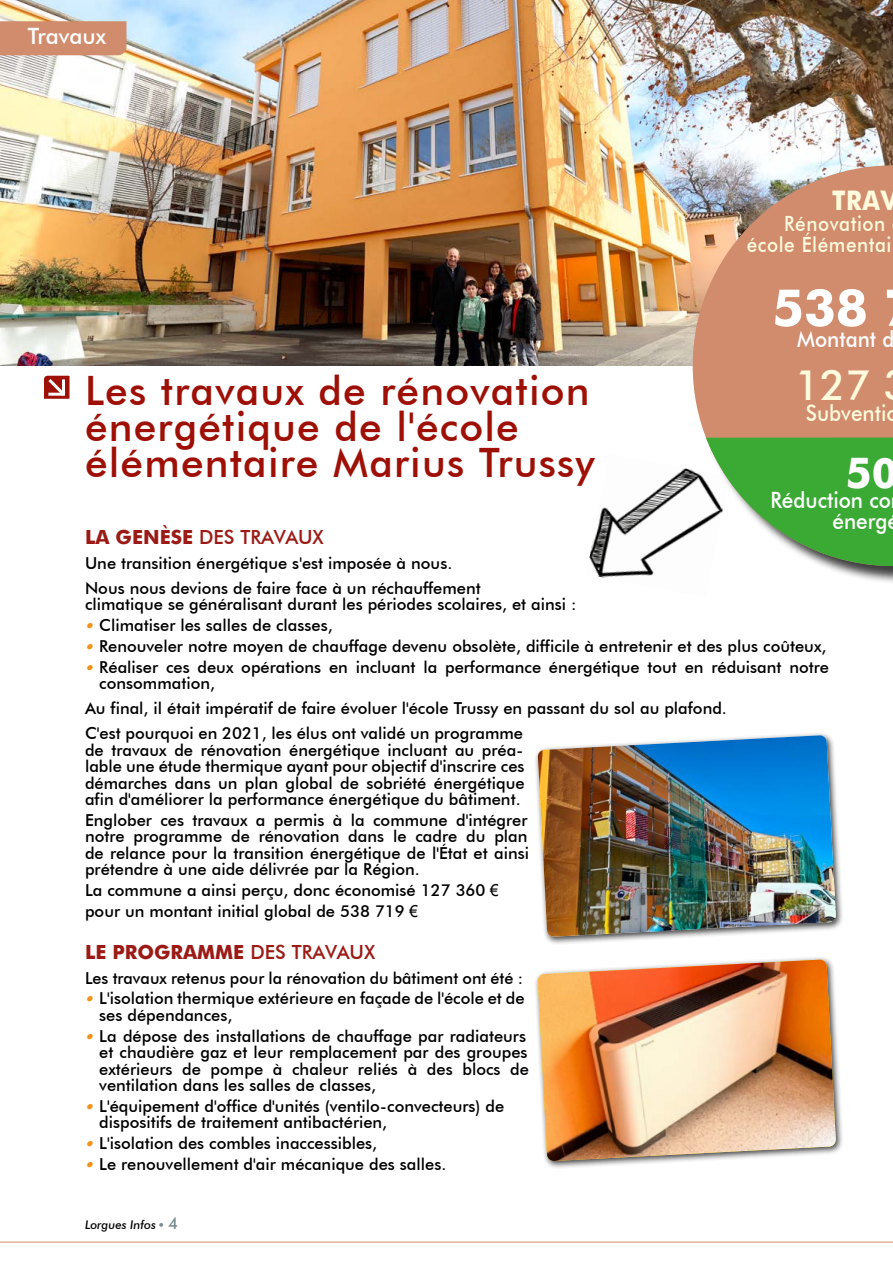
<style>
.page{position:relative;width:893px;height:1263px;background:#fff}
.page>*{position:absolute;margin:0;border:0;box-sizing:border-box;transform-origin:0 0}
.t1{font:700 51px "Futura BT";color:#fff}
.t2{font:500 42px "Futura BT";color:#fffbdc}
.t3{font:700 42px "Futura BT";color:#fff}
.t4{font:500 40.5px/36px "Futura BT";letter-spacing:.03em;color:#9e1006}
.t5{font:700 27px "Futura BT";color:#fffbdc;scale:.9 1}
.t6{font:500 22.5px/20.7px "Futura BT";color:#fff;text-align:right;scale:.92 1}
.t7{font:500 22.5px "Futura BT";color:#fffbdc;scale:.92 1}
.t8{font:500 22.5px "Futura BT";color:#fff}
.t9{font:500 21px/21px "Futura BT";letter-spacing:.03em;color:#fffbdc;text-align:right;scale:.9 1}
.t10{font:700 19.5px "Futura BT";color:#9c1a15}
.t11{font:500 19.5px "Futura BT";color:#9c1a15}
.t12{font:500 16.5px/16.5px "Futura BT";color:#000}
.t13{font:500 16.5px "Futura BT";color:#7a8b8d}
.t14{font:italic 500 12px "Futura BT";color:#000}
.s1{font-weight:700}
.s2{font-family:"Helvetica Neue LT Std";font-weight:400;font-style:italic;font-stretch:condensed;font-size:15px;color:#f39118}
.s3{font-family:"Arial";font-weight:400}
.s4{font-weight:500}
</style>
<div class="page">
<img style="left:589px;top:468px;width:104px;height:110px">
<hr style="left:0;top:1242px;width:893px;height:1px;background:#d08c6d">
<img style="left:0;top:0;width:893px;height:366px">
<div style="left:0;top:21px;width:126px;height:34px;background:#d08c6d"></div>
<div style="left:534px;top:731px;width:310px;height:214px;background:#000;opacity:.75"></div>
<img style="left:538px;top:735px;width:298px;height:202px">
<div style="left:534px;top:956px;width:310px;height:213px;background:#000;opacity:.75"></div>
<img style="left:538px;top:960px;width:298px;height:201px">
<div style="left:694px;top:167px;width:199px;height:418px;background:#000;opacity:.75"></div>
<svg style="left:693px;top:165px;width:200px;height:401px;background:#ce9479"></svg>
<svg style="left:44px;top:375px;width:26px;height:24px"></svg>
<hr style="left:62px;top:379px;width:3px;height:16px;background:#fff">
<hr style="left:48px;top:393px;width:17px;height:3px;background:#fff">
<div style="left:75px;top:362px;width:532px;height:136px;background:#fff"></div>
<svg style="left:705px;top:435px;width:188px;height:133px"></svg>
<h3 class="t8" style="left:28px;top:23px;width:80px">Travaux</h3>
<h3 class="t5" style="left:832px;top:184px;width:75px">TRAV</h3>
<p class="t9" style="left:747px;top:213px;width:162px">Rénovation école Élémentai</p>
<h1 class="t1" style="left:772px;top:277px;width:97px">538</h1>
<h3 class="t6" style="left:797px;top:328px;width:107px">Montant d</h3>
<h2 class="t2" style="left:795px;top:359px;width:78px">127</h2>
<h3 class="t7" style="left:806px;top:399px;width:102px">Subventio</h3>
<h2 class="t3" style="left:846px;top:447px;width:54px">50</h2>
<h3 class="t6" style="left:770px;top:490px;width:133px">Réduction co énerg</h3>
<h3 class="t4" style="left:85px;top:372px;width:511px">Les travaux de rénovation énergétique de l'école élémentaire Marius Trussy</h3>
<p class="t11" style="left:85px;top:525px;width:240px"><span class="s1">LA GENÈSE</span> DES TRAVAUX</p>
<p class="t12" style="left:85px;top:550px;width:397px;line-height:25px">Une transition énergétique s'est imposée à nous.<br>Nous nous devions de faire face à un réchauffement</p>
<p class="t12" style="left:85px;top:596px;width:493px">climatique se généralisant durant les périodes scolaires, et ainsi :</p>
<p class="t12" style="left:85px;top:617px;width:249px"><span class="s2">•</span> Climatiser les salles de classes,</p>
<p class="t12" style="left:85px;top:638px;width:743px"><span class="s2">•</span> Renouveler notre moyen de chauffage devenu obsolète, difficile à entretenir et des plus coûteux,</p>
<p class="t12" style="left:99px;top:658px;width:731px;text-indent:-14px"><span class="s2">•</span> Réaliser ces deux opérations en incluant la performance énergétique tout en réduisant notre consommation,</p>
<p class="t12" style="left:85px;top:696px;width:643px;line-height:25px">Au final, il était impératif de faire évoluer l'école Trussy en passant du sol au plafond.<br>C'est pourquoi en 2021, les élus ont validé un programme</p>
<p class="t12" style="left:85px;top:741px;width:441px;text-align:justify">de travaux de rénovation énergétique incluant au préa&shy;lable une étude thermique ayant pour objectif d'inscrire ces démarches dans un plan global de sobriété énergétique afin d'améliorer la performance énergétique du bâtiment.</p>
<p class="t12" style="left:85px;top:812px;width:445px;text-align:justify">Englober ces travaux a permis à la commune d'intégrer notre programme de rénovation dans le cadre du plan de relance pour la transition énergétique de l'État et ainsi prétendre à une aide délivrée par la Région.</p>
<p class="t12" style="left:85px;top:880px;width:415px;line-height:20.7px">La commune a ainsi perçu, donc économisé 127 360 <span class="s3">€ </span>pour un montant initial global de 538 719 <span class="s3">€</span></p>
<p class="t10" style="left:85px;top:940px;width:292px">LE PROGRAMME <span class="s4">DES TRAVAUX</span></p>
<p class="t12" style="left:85px;top:969px;width:439px">Les travaux retenus pour la rénovation du bâtiment ont été :</p>
<p class="t12" style="left:99px;top:990px;width:427px;text-indent:-14px"><span class="s2">•</span> L'isolation thermique extérieure en façade de l'école et de ses dépendances,</p>
<p class="t12" style="left:99px;top:1027px;width:431px;text-indent:-14px"><span class="s2">•</span> La dépose des installations de chauffage par radiateurs et chaudière gaz et leur remplacement par des groupes extérieurs de pompe à chaleur reliés à des blocs de ventilation dans les salles de classes,</p>
<p class="t12" style="left:99px;top:1097px;width:406px;text-indent:-14px"><span class="s2">•</span> L'équipement d'office d'unités (ventilo-convecteurs) de dispositifs de traitement antibactérien,</p>
<p class="t12" style="left:85px;top:1135px;width:294px"><span class="s2">•</span> L'isolation des combles inaccessibles,</p>
<p class="t12" style="left:85px;top:1155px;width:363px"><span class="s2">•</span> Le renouvellement d'air mécanique des salles.</p>
<p class="t14" style="left:85px;top:1217px;width:72px">Lorgues Infos</p>
<p class="t13" style="left:159px;top:1213px;width:20px">■ 4</p>
</div>
